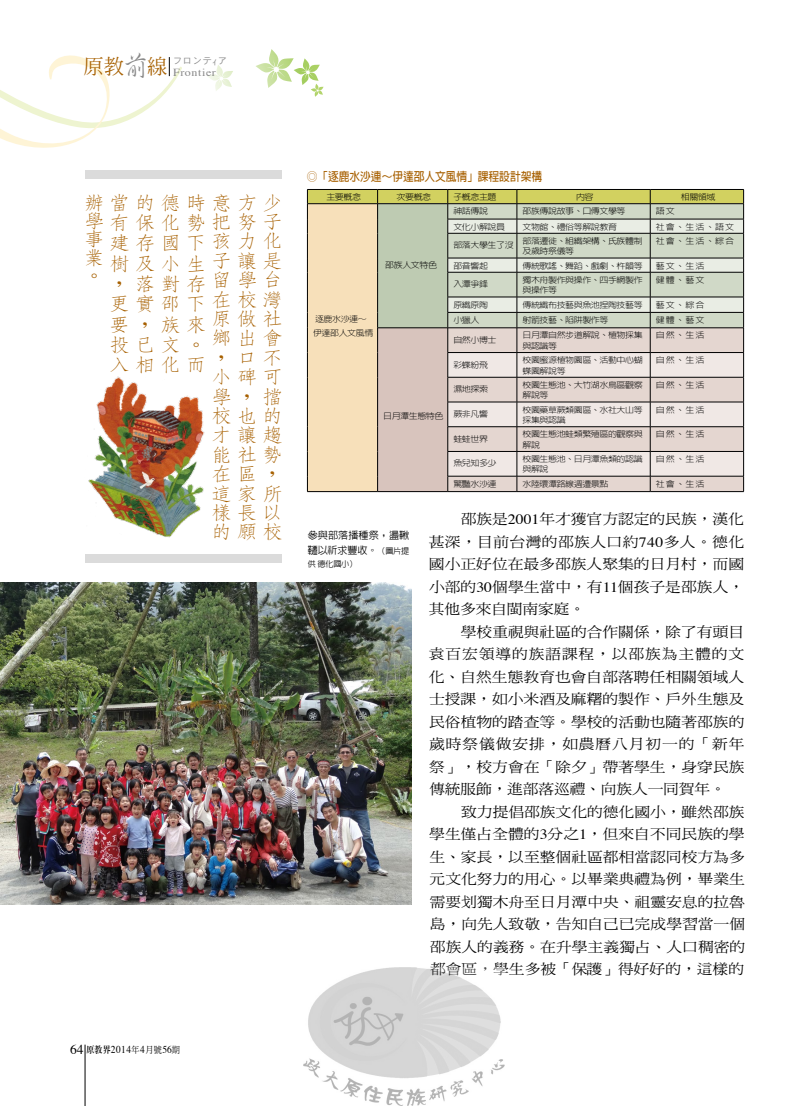
<style>
.page{position:relative;width:808px;height:1106px;background:#fff}
.page>*{position:absolute;margin:0;border:0;box-sizing:border-box;transform-origin:0 0}
.t1{font:300 18.9px/19.4px "AR Fang Song B5 HK";color:#a76000;scale:1.11 1}
.t2{font:14.1px/22.5px "DF Ming Std W5";color:#000;text-align:justify;scale:1.11 1}
.t3{font:700 12px "AR Hei B5";letter-spacing:-.01em;color:#a76000;scale:.9 1}
.t4{font:10.8px "Times";letter-spacing:.05em;color:#898989;scale:1.11 1}
.t5{font:10.5px "Times";letter-spacing:.05em;color:#000;scale:.9 1}
.t6{font:500 10.2px/15px "AR Hei B5";letter-spacing:.005em;color:#000}
.t7{font:9px "Heisei Kaku Go Std W3";color:#898989}
.t8{font:300 8.1px/10.5px "AR Hei B5";letter-spacing:-.05em;color:#000;scale:1.11 1}
.t9{font:500 8.1px "AR Hei B5";letter-spacing:-.025em;color:#000}
.s1{font-family:"AR Xing Shu B5";font-weight:500;font-size:27.75px}
.s2{font-size:8.1px}
.s3{font-family:"Times"}
.s4{font-size:13.5px}
.s5{font-family:"AR Ming B5";font-weight:800;font-size:9px}
.s6{font-family:"DF Ming Std W5";font-size:9px}
</style>
<div class="page">
<svg style="left:256px;top:49px;width:68px;height:48px"></svg>
<svg style="left:208px;top:65px;width:25px;height:26px"></svg>
<hr style="left:85px;top:1044px;width:1px;height:62px;background:#000">
<svg style="left:0;top:55px;width:182px;height:93px"></svg>
<div style="left:85px;top:170px;width:196px;height:9px;background:#dbdbdb"></div>
<div style="left:85px;top:554px;width:196px;height:9px;background:#dbdbdb"></div>
<img style="left:0;top:583px;width:411px;height:321px">
<img style="left:88px;top:376px;width:117px;height:162px">
<hr style="left:378px;top:491px;width:70px;height:1px;background:#000">
<hr style="left:448px;top:491px;width:69px;height:1px;background:#000">
<hr style="left:517px;top:491px;width:133px;height:1px;background:#000">
<hr style="left:650px;top:491px;width:94px;height:1px;background:#000">
<svg style="left:307px;top:189px;width:437px;height:302px;background:#d6d0bd"></svg>
<hr style="left:307px;top:491px;width:71px;height:1px;background:#000">
<img style="left:303px;top:967px;width:202px;height:139px">
<p class="t4" style="left:83px;top:66px;width:121px"><sup>原教</sup><span class="s1">前</span><sup>線</sup> Frontier</p>
<p class="t7" style="left:173px;top:55px;width:56px">フロンテ<sub>ｲ</sub>ア</p>
<h1 class="t1" style="left:84px;top:193px;width:178px;line-height:18.5px">辦當的德時意方少學<br>事<br>業<br>。</h1>
<h1 class="t1" style="left:109px;top:212px;width:156px;line-height:20.4px">有保化勢把努子建存國下<br>樹及小生<br>，<br>更實邵下<br>要，<br>投已文。<br>入相化而</h1>
<h1 class="t1" style="left:211px;top:231px;width:65px">孩力<br>子讓是留學台在校灣原做社鄉出<br>，<br>小碑可學，<br>校也的才讓趨能社勢在區，這家所樣長以的願校</h1>
<h1 class="t1" style="left:262px;top:231px;width:18px">化</h1>
<h1 class="t1" style="left:135px;top:263px;width:65px;line-height:40.8px;text-align:right">落對存族來</h1>
<h1 class="t1" style="left:262px;top:328px;width:19px">會不</h1>
<h1 class="t1" style="left:262px;top:387px;width:19px">擋</h1>
<h1 class="t1" style="left:237px;top:348px;width:16px">口</h1>
<p class="t3" style="left:307px;top:170px;width:263px">◎「逐鹿水沙連∼伊達邵人文風情」課程設計架構</p>
<p class="t8" style="left:326px;top:192px;width:33px">主要概念</p>
<p class="t8" style="left:397px;top:192px;width:33px">次要概念</p>
<p class="t8" style="left:453px;top:192px;width:40px">子概念主題</p>
<p class="t8" style="left:576px;top:192px;width:17px">內容</p>
<p class="t8" style="left:681px;top:192px;width:33px">相關領域</p>
<p class="t8" style="left:313px;top:312px;width:56px;line-height:13.5px">逐鹿水沙連∼伊達邵人文風情</p>
<p class="t8" style="left:385px;top:260px;width:48px">邵族人文特色</p>
<p class="t8" style="left:383px;top:411px;width:56px">日月潭生態特色</p>
<p class="t8" style="left:453px;top:206px;width:33px">神話傳說</p>
<p class="t8" style="left:522px;top:206px;width:94px">邵族傳說故事、口傳文學等</p>
<p class="t8" style="left:656px;top:206px;width:19px">語文</p>
<p class="t8" style="left:453px;top:221px;width:48px">文化小解說員</p>
<p class="t8" style="left:522px;top:221px;width:87px">文物館、禮俗等解說教育</p>
<p class="t8" style="left:656px;top:221px;width:72px">社會、生活、語文</p>
<p class="t8" style="left:453px;top:240px;width:56px">部落大學生了沒</p>
<p class="t8" style="left:522px;top:235px;width:110px">部落遷徙、組織架構、氏族體制及歲時祭儀等</p>
<p class="t8" style="left:656px;top:235px;width:72px">社會、生活、綜合</p>
<p class="t8" style="left:453px;top:260px;width:33px">邵音響起</p>
<p class="t8" style="left:522px;top:260px;width:110px">傳統歌謠、舞蹈、戲劇、杵韻等</p>
<p class="t8" style="left:656px;top:260px;width:45px">藝文、生活</p>
<p class="t8" style="left:453px;top:279px;width:33px">入潭爭鋒</p>
<p class="t8" style="left:522px;top:274px;width:110px">獨木舟製作與操作、四手網製作與操作等</p>
<p class="t8" style="left:656px;top:274px;width:45px">健體、藝文</p>
<p class="t8" style="left:453px;top:299px;width:33px">原織原陶</p>
<p class="t8" style="left:522px;top:299px;width:110px">傳統織布技藝與魚池捏陶技藝等</p>
<p class="t8" style="left:656px;top:299px;width:45px">藝文、綜合</p>
<p class="t8" style="left:453px;top:315px;width:25px">小獵人</p>
<p class="t8" style="left:522px;top:315px;width:79px">射箭技藝、陷阱製作等</p>
<p class="t8" style="left:656px;top:315px;width:45px">健體、藝文</p>
<p class="t8" style="left:453px;top:334px;width:40px">自然小博士</p>
<p class="t8" style="left:522px;top:330px;width:110px">日月潭自然步道解說、植物採集與認識等</p>
<p class="t8" style="left:656px;top:330px;width:45px">自然、生活</p>
<p class="t8" style="left:453px;top:359px;width:33px">彩蝶紛飛</p>
<p class="t8" style="left:522px;top:355px;width:110px">校園蜜源植物園區、活動中心蝴蝶園解說等</p>
<p class="t8" style="left:656px;top:355px;width:45px">自然、生活</p>
<p class="t8" style="left:453px;top:384px;width:33px">濕地探索</p>
<p class="t8" style="left:522px;top:379px;width:110px">校園生態池、大竹湖水鳥區觀察解說等</p>
<p class="t8" style="left:656px;top:379px;width:45px">自然、生活</p>
<p class="t8" style="left:453px;top:409px;width:33px">蕨非凡響</p>
<p class="t8" style="left:522px;top:404px;width:110px">校園藥草蕨類園區、水社大山等採集與認識</p>
<p class="t8" style="left:656px;top:404px;width:45px">自然、生活</p>
<p class="t8" style="left:453px;top:433px;width:33px">蛙蛙世界</p>
<p class="t8" style="left:522px;top:429px;width:110px">校園生態池蛙類繁殖區的觀察與解說</p>
<p class="t8" style="left:656px;top:429px;width:45px">自然、生活</p>
<p class="t8" style="left:453px;top:458px;width:40px">魚兒知多少</p>
<p class="t8" style="left:522px;top:453px;width:110px">校園生態池、日月潭魚類的認識與解說</p>
<p class="t8" style="left:656px;top:453px;width:45px">自然、生活</p>
<p class="t8" style="left:453px;top:478px;width:40px">驚豔水沙連</p>
<p class="t8" style="left:522px;top:478px;width:79px">水陸環潭路線週遭景點</p>
<p class="t8" style="left:656px;top:478px;width:45px">社會、生活</p>
<p class="t6" style="left:308px;top:527px;width:103px">參與部落播種祭，盪鞦韆以祈求豐收。<span class="s2">（圖片提</span></p>
<p class="t9" style="left:308px;top:560px;width:51px">供德化國小）</p>
<p class="t2" style="left:429px;top:507px;width:286px;text-indent:32px">邵族是<span class="s3">2001</span>年才獲官方認定的民族，漢化甚深，目前台灣的邵族人口約<span class="s3">740</span>多人。德化國小正好位在最多邵族人聚集的日月村，而國小部的<span class="s3">30</span>個學生當中，有<span class="s3">11</span>個孩子是邵族人，其他多來自閩南家庭。</p>
<p class="t2" style="left:429px;top:620px;width:286px;text-indent:32px">學校重視與社區的合作關係，除了有頭目袁百宏領導的族語課程，以邵族為主體的文化、自然生態教育也會自部落聘任相關領域人士授課，如小米酒及麻糬的製作、戶外生態及民俗植物的踏查等。學校的活動也隨著邵族的歲時祭儀做安排，如農曆八月初一的「新年祭」，校方會在「除夕」帶著學生，身穿民族傳統服飾，進部落巡禮、向族人一同賀年。</p>
<p class="t2" style="left:429px;top:800px;width:286px;text-indent:32px">致力提倡邵族文化的德化國小，雖然邵族學生僅占全體的<span class="s3">3</span>分之<span class="s3">1</span>，但來自不同民族的學生、家長，以至整個社區都相當認同校方為多元文化努力的用心。以畢業典禮為例，畢業生需要划獨木舟至日月潭中央、祖靈安息的拉魯島，向先人致敬，告知自己已完成學習當一個邵族人的義務。在升學主義獨占、人口稠密的都會區，學生多被「保護」得好好的，這樣的</p>
<p class="t5" style="left:70px;top:1042px;width:124px"><span class="s4">64</span> <span class="s5">原教界</span>2014<span class="s6">年</span>4<span class="s6">月號</span>56<span class="s6">期</span></p>
</div>
